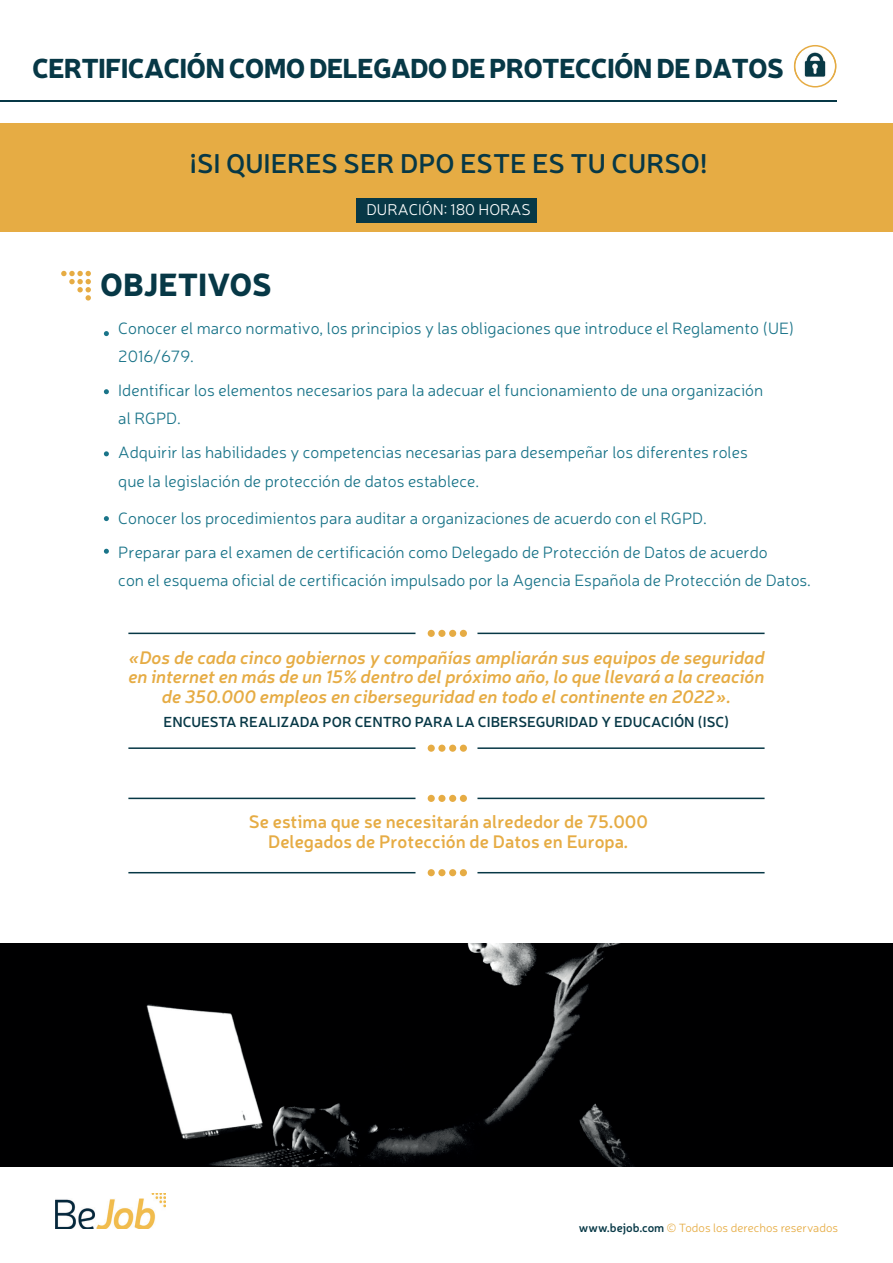
<style>
.page{position:relative;width:893px;height:1263px;background:#fff}
.page>*{position:absolute;margin:0;border:0;box-sizing:border-box;transform-origin:0 0}
.t1{font:900 31.5px "Neris";color:#073846}
.t2{font:900 27px "Neris";letter-spacing:-.03em;color:#073846}
.t3{font:600 27px "Neris";color:#073846}
.t4{font:italic 600 18px/19.2px "Neris";color:#e6ac44;text-align:center}
.t5{font:600 18px/20.4px "Neris";color:#e6ac44;text-align:center}
.t6{font:300 16.5px/28px "Neris";color:#1a7489}
.t7{font:300 15.75px "Neris";color:#fff}
.t8{font:600 14.4px "Neris";color:#073846}
.t9{font:300 12px "Neris";color:#e6ac44}
.s1{font-style:italic}
.s2{font-weight:600;color:#073846}
</style>
<div class="page">
<div style="left:0;top:123px;width:893px;height:108px;background:#e6ac44"></div>
<div style="left:356px;top:198px;width:181px;height:25px;background:#073846"></div>
<svg style="left:61px;top:271px;width:30px;height:30px"></svg>
<svg style="left:104px;top:331px;width:5px;height:5px"></svg>
<svg style="left:104px;top:389px;width:5px;height:5px"></svg>
<svg style="left:104px;top:451px;width:5px;height:5px"></svg>
<svg style="left:104px;top:516px;width:5px;height:5px"></svg>
<svg style="left:104px;top:549px;width:5px;height:5px"></svg>
<hr style="left:128px;top:633px;width:287px;height:1px;background:#073846">
<hr style="left:477px;top:633px;width:288px;height:1px;background:#073846">
<div style="left:449px;top:630px;width:7px;height:7px;background:#e6ac44;border-radius:50%"></div>
<div style="left:460px;top:630px;width:7px;height:7px;background:#e6ac44;border-radius:50%"></div>
<div style="left:438px;top:630px;width:7px;height:7px;background:#e6ac44;border-radius:50%"></div>
<div style="left:428px;top:630px;width:7px;height:7px;background:#e6ac44;border-radius:50%"></div>
<hr style="left:128px;top:747px;width:287px;height:2px;background:#073846">
<hr style="left:477px;top:747px;width:288px;height:2px;background:#073846">
<div style="left:449px;top:745px;width:7px;height:7px;background:#e6ac44;border-radius:50%"></div>
<div style="left:460px;top:745px;width:7px;height:7px;background:#e6ac44;border-radius:50%"></div>
<div style="left:438px;top:745px;width:7px;height:7px;background:#e6ac44;border-radius:50%"></div>
<div style="left:428px;top:745px;width:7px;height:7px;background:#e6ac44;border-radius:50%"></div>
<hr style="left:0;top:100px;width:837px;height:1px;background:#073846">
<svg style="left:797px;top:45px;width:36px;height:43px"></svg>
<img style="left:0;top:943px;width:893px;height:223px">
<hr style="left:128px;top:798px;width:287px;height:1px;background:#073846">
<hr style="left:477px;top:798px;width:288px;height:1px;background:#073846">
<div style="left:449px;top:795px;width:7px;height:7px;background:#e6ac44;border-radius:50%"></div>
<div style="left:460px;top:795px;width:7px;height:7px;background:#e6ac44;border-radius:50%"></div>
<div style="left:438px;top:795px;width:7px;height:7px;background:#e6ac44;border-radius:50%"></div>
<div style="left:428px;top:795px;width:7px;height:7px;background:#e6ac44;border-radius:50%"></div>
<hr style="left:128px;top:872px;width:287px;height:1px;background:#073846">
<hr style="left:477px;top:872px;width:288px;height:1px;background:#073846">
<div style="left:449px;top:869px;width:7px;height:7px;background:#e6ac44;border-radius:50%"></div>
<div style="left:460px;top:869px;width:7px;height:7px;background:#e6ac44;border-radius:50%"></div>
<div style="left:438px;top:869px;width:7px;height:7px;background:#e6ac44;border-radius:50%"></div>
<div style="left:428px;top:869px;width:7px;height:7px;background:#e6ac44;border-radius:50%"></div>
<img style="left:794px;top:51px;width:42px;height:27px">
<img style="left:55px;top:1193px;width:111px;height:36px">
<h2 class="t2" style="left:32px;top:48px;width:753px">CERTIFICACIÓN COMO DELEGADO DE PROTECCIÓN DE DATOS</h2>
<h2 class="t3" style="left:190px;top:145px;width:519px">¡SI QUIERES SER DPO ESTE ES TU CURSO!</h2>
<p class="t7" style="left:366px;top:199px;width:166px">DURACIÓN: 180 HORAS</p>
<h1 class="t1" style="left:100px;top:261px;width:173px">OBJETIVOS</h1>
<p class="t6" style="left:118px;top:314px;width:678px">Conocer el marco normativo, los principios y las obligaciones que introduce el Reglamento (UE)<br>2016/679.</p>
<p class="t6" style="left:118px;top:376px;width:646px">Identificar los elementos necesarios para la adecuar el funcionamiento de una organización al RGPD.</p>
<p class="t6" style="left:118px;top:438px;width:631px">Adquirir las habilidades y competencias necesarias para desempeñar los diferentes roles que la legislación de protección de datos establece.</p>
<p class="t6" style="left:118px;top:501px;width:651px;line-height:34px">Conocer los procedimientos para auditar a organizaciones de acuerdo con el RGPD.<br>Preparar para el examen de certificación como Delegado de Protección de Datos de acuerdo</p>
<p class="t6" style="left:118px;top:566px;width:694px">con el esquema oficial de certificación impulsado por la Agencia Española de Protección de Datos.</p>
<p class="t4" style="left:128px;top:647px;width:638px">«Dos de cada cinco gobiernos y compañías ampliarán sus equipos de seguridad en internet en más de un 15% dentro del próximo año, lo que llevará a la creación de 350.000 empleos en ciberseguridad en todo el continente en 2022».</p>
<p class="t8" style="left:164px;top:712px;width:567px">ENCUESTA REALIZADA POR CENTRO PARA LA CIBERSEGURIDAD Y EDUCACIÓN (ISC)</p>
<p class="t5" style="left:249px;top:810px;width:401px">Se estima que se necesitarán alrededor de 75.000<br>Delegados de Protección de Datos en Europa<span class="s1">.</span></p>
<p class="t9" style="left:579px;top:1220px;width:261px"><span class="s2">www.bejob.com</span> © Todos los derechos reservados</p>
</div>
